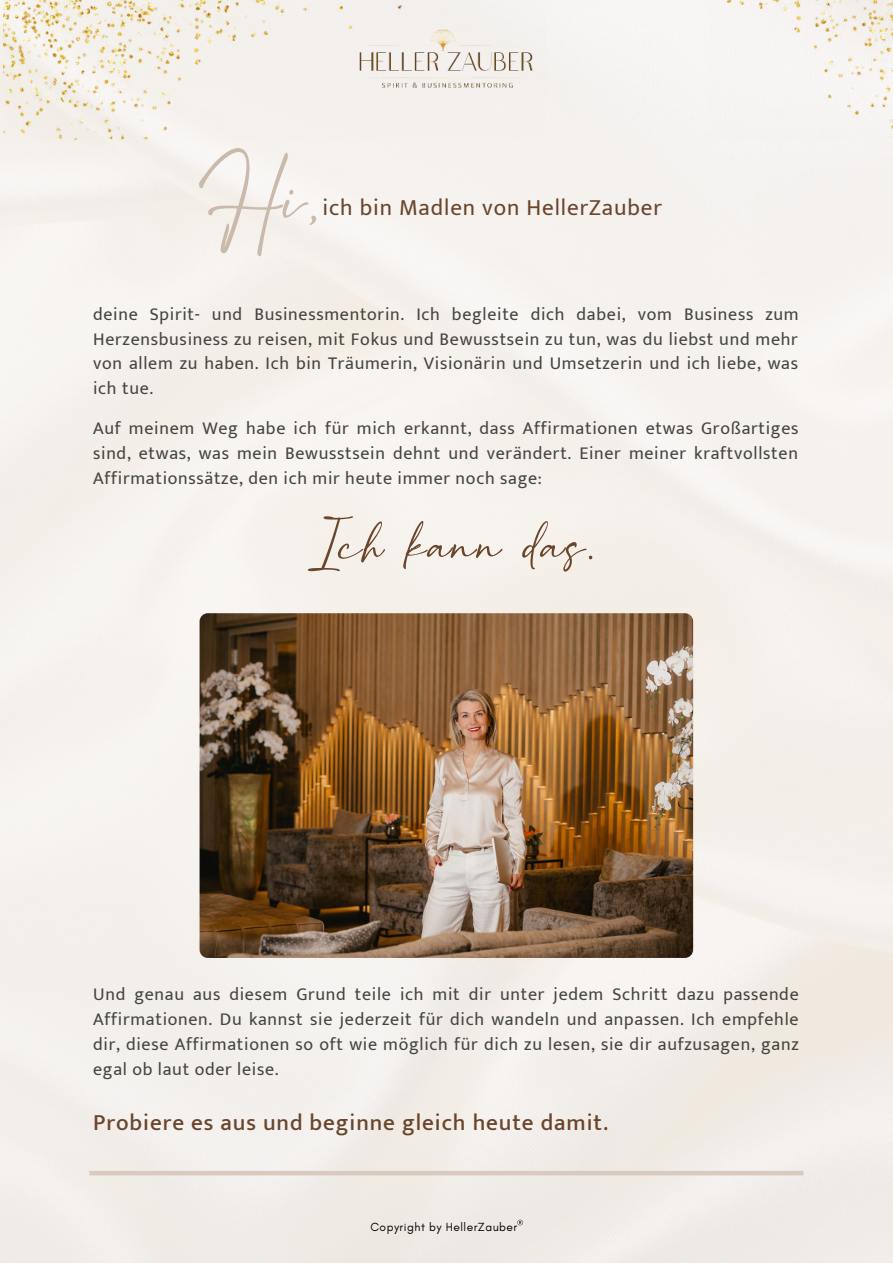
<style>
.page{position:relative;width:893px;height:1264px;background:#fff}
.page>*{position:absolute;margin:0;border:0;box-sizing:border-box;transform-origin:0 0}
.t1{font:107.1px "Girl Boss Script";color:#cabaab}
.t2{font:66px "Girl Boss Script";letter-spacing:.04em;color:#6b452b}
.t3{font:500 23.1px "Mukta Mahee";letter-spacing:.04em;color:#6b452b}
.t4{font:23.1px "Mukta Mahee";letter-spacing:.04em;color:#6b452b}
.t5{font:18px/24.8px "Mukta Mahee";letter-spacing:.04em;color:#444440;text-align:justify}
.t6{font:12px "Glacial Indifference";letter-spacing:.04em;color:#000}
</style>
<div class="page">
<img style="left:0;top:0;width:892px;height:1262px">
<svg style="left:517px;top:1219px;width:6px;height:6px"></svg>
<img style="left:3px;top:0;width:542px;height:142px">
<div style="left:709px;top:0;width:183px;height:139px;background:#f6f4f2"></div>
<div style="left:89px;top:1170px;width:714px;height:5px;background:#d8cabe"></div>
<img style="left:199px;top:613px;width:494px;height:344px;border-radius:8px">
<h1 class="t1" style="left:213px;top:124px;width:109px">Hi,</h1>
<p class="t4" style="left:322px;top:193px;width:341px">ich bin Madlen von HellerZauber</p>
<p class="t5" style="left:93px;top:301px;width:707px">deine Spirit- und Businessmentorin. Ich begleite dich dabei, vom Business zum Herzensbusiness zu reisen, mit Fokus und Bewusstsein zu tun, was du liebst und mehr von allem zu haben. Ich bin Träumerin, Visionärin und Umsetzerin und ich liebe, was ich tue.</p>
<p class="t5" style="left:93px;top:416px;width:706px">Auf meinem Weg habe ich für mich erkannt, dass Affirmationen etwas Großartiges sind, etwas, was mein Bewusstsein dehnt und verändert. Einer meiner kraftvollsten Affirmationssätze, den ich mir heute immer noch sage:</p>
<h2 class="t2" style="left:313px;top:499px;width:283px">Ich kann das.</h2>
<p class="t5" style="left:93px;top:981px;width:707px">Und genau aus diesem Grund teile ich mit dir unter jedem Schritt dazu passende Affirmationen. Du kannst sie jederzeit für dich wandeln und anpassen. Ich empfehle dir, diese Affirmationen so oft wie möglich für dich zu lesen, sie dir aufzusagen, ganz egal ob laut oder leise.</p>
<p class="t3" style="left:93px;top:1108px;width:516px">Probiere es aus und beginne gleich heute damit.</p>
<p class="t6" style="left:370px;top:1219px;width:148px">Copyright by HellerZauber</p>
</div>
